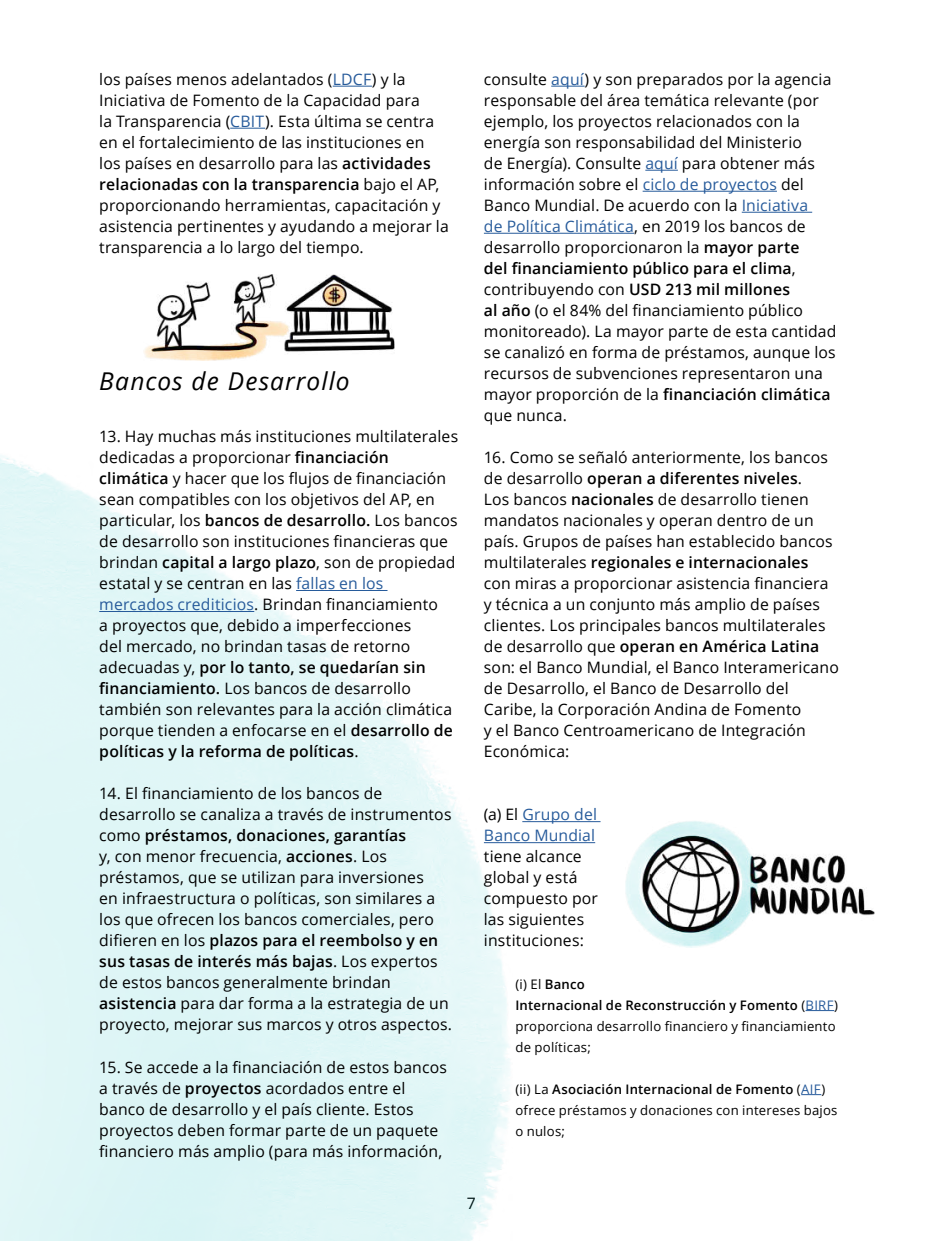
<style>
.page{position:relative;width:943px;height:1241px;background:#fff}
.page>*{position:absolute;margin:0;border:0;box-sizing:border-box;transform-origin:0 0}
.t1{font:italic 24.5px "Open Sans";letter-spacing:.045em;color:#000}
.t2{font:15.75px/21px "Open Sans";letter-spacing:.01em;color:#000}
.t3{font:15.75px/21px "Open Sans";letter-spacing:.01em;color:#275b9b}
.t4{font:13.12px/21px "Open Sans";letter-spacing:.02em;color:#000}
.s1{color:#275b9b}
.s2{font-weight:600}
.s3{color:#000}
</style>
<div class="page">
<hr style="left:333px;top:86px;width:39px;height:1px;background:#275b9b">
<hr style="left:230px;top:128px;width:35px;height:1px;background:#275b9b">
<hr style="left:296px;top:590px;width:91px;height:1px;background:#275b9b">
<hr style="left:99px;top:611px;width:155px;height:1px;background:#275b9b">
<hr style="left:551px;top:86px;width:33px;height:1px;background:#275b9b">
<hr style="left:645px;top:170px;width:33px;height:1px;background:#275b9b">
<hr style="left:642px;top:191px;width:135px;height:1px;background:#275b9b">
<hr style="left:741px;top:212px;width:71px;height:1px;background:#275b9b">
<hr style="left:484px;top:233px;width:150px;height:1px;background:#275b9b">
<hr style="left:522px;top:821px;width:78px;height:1px;background:#275b9b">
<hr style="left:484px;top:842px;width:111px;height:1px;background:#275b9b">
<svg style="left:805px;top:1010px;width:29px;height:1px"></svg>
<svg style="left:801px;top:1094px;width:20px;height:1px"></svg>
<img style="left:144px;top:274px;width:251px;height:86px">
<img style="left:625px;top:821px;width:249px;height:126px">
<p class="t2" style="left:99px;top:68px;width:351px">los países menos adelantados (<span class="s1">LDCF</span>) y la Iniciativa de Fomento de la Capacidad para<br>la Transparencia (<span class="s1">CBIT</span>). Esta última se centra en el fortalecimiento de las instituciones en los países en desarrollo para las <span class="s2">actividades relacionadas con la transparencia</span> bajo el AP, proporcionando herramientas, capacitación y asistencia pertinentes y ayudando a mejorar la transparencia a lo largo del tiempo.</p>
<h1 class="t1" style="left:99px;top:364px;width:252px">Bancos de Desarrollo</h1>
<p class="t2" style="left:99px;top:425px;width:360px">13. Hay muchas más instituciones multilaterales dedicadas a proporcionar <span class="s2">financiación climática</span> y hacer que los flujos de financiación sean compatibles con los objetivos del AP, en particular, los <span class="s2">bancos de desarrollo.</span> Los bancos de desarrollo son instituciones financieras que brindan <span class="s2">capital a largo plazo</span>, son de propiedad estatal y se centran en las <span class="s1">fallas en los mercados crediticios</span>. Brindan financiamiento<br>a proyectos que, debido a imperfecciones<br>del mercado, no brindan tasas de retorno adecuadas y, <span class="s2">por lo tanto, se quedarían sin financiamiento.</span> Los bancos de desarrollo también son relevantes para la acción climática porque tienden a enfocarse en el <span class="s2">desarrollo de políticas y la reforma de políticas</span>.</p>
<p class="t2" style="left:99px;top:782px;width:354px">14. El financiamiento de los bancos de desarrollo se canaliza a través de instrumentos como <span class="s2">préstamos, donaciones, garantías<br></span>y, con menor frecuencia, <span class="s2">acciones</span>. Los préstamos, que se utilizan para inversiones<br>en infraestructura o políticas, son similares a los que ofrecen los bancos comerciales, pero difieren en los <span class="s2">plazos para el reembolso y en sus tasas de interés más bajas</span>. Los expertos de estos bancos generalmente brindan <span class="s2">asistencia</span> para dar forma a la estrategia de un proyecto, mejorar sus marcos y otros aspectos.</p>
<p class="t2" style="left:99px;top:1055px;width:349px">15. Se accede a la financiación de estos bancos a través de <span class="s2">proyectos</span> acordados entre el banco de desarrollo y el país cliente. Estos proyectos deben formar parte de un paquete financiero más amplio (para más información,</p>
<p class="t2" style="left:484px;top:68px;width:354px">consulte <span class="s1">aquí</span>) y son preparados por la agencia responsable del área temática relevante (por ejemplo, los proyectos relacionados con la energía son responsabilidad del Ministerio<br>de Energía). Consulte <span class="s1">aquí</span> para obtener más información sobre el <span class="s1">ciclo de proyectos</span> del Banco Mundial. De acuerdo con la <span class="s1">Iniciativa<br>de Política Climática</span>, en 2019 los bancos de desarrollo proporcionaron la <span class="s2">mayor parte<br>del financiamiento público para el clima</span>, contribuyendo con <span class="s2">USD 213 mil millones<br>al año</span> (o el 84% del financiamiento público monitoreado). La mayor parte de esta cantidad se canalizó en forma de préstamos, aunque los recursos de subvenciones representaron una mayor proporción de la <span class="s2">financiación climática </span>que nunca.</p>
<p class="t2" style="left:484px;top:446px;width:356px">16. Como se señaló anteriormente, los bancos de desarrollo <span class="s2">operan a diferentes niveles</span>.<br>Los bancos <span class="s2">nacionales</span> de desarrollo tienen mandatos nacionales y operan dentro de un país. Grupos de países han establecido bancos multilaterales <span class="s2">regionales e internacionales </span>con miras a proporcionar asistencia financiera y técnica a un conjunto más amplio de países clientes. Los principales bancos multilaterales de desarrollo que <span class="s2">operan en América Latina </span>son: el Banco Mundial, el Banco Interamericano de Desarrollo, el Banco de Desarrollo del Caribe, la Corporación Andina de Fomento<br>y el Banco Centroamericano de Integración Económica:</p>
<p class="t3" style="left:484px;top:803px;width:115px"><span class="s3">(a) El</span> Grupo del<br>Banco Mundial</p>
<p class="t2" style="left:484px;top:845px;width:116px">tiene alcance global y está compuesto por las siguientes instituciones:</p>
<p class="t4" style="left:515px;top:972px;width:324px">(i) El <span class="s2">Banco<br>Internacional de Reconstrucción y Fomento</span> (<span class="s1">BIRF</span>) proporciona desarrollo financiero y financiamiento de políticas;</p>
<p class="t4" style="left:515px;top:1077px;width:323px">(ii) La <span class="s2">Asociación Internacional de Fomento</span> (<span class="s1">AIF</span>) ofrece préstamos y donaciones con intereses bajos o nulos;</p>
<p class="t2" style="left:467px;top:1192px;width:11px">7</p>
</div>
